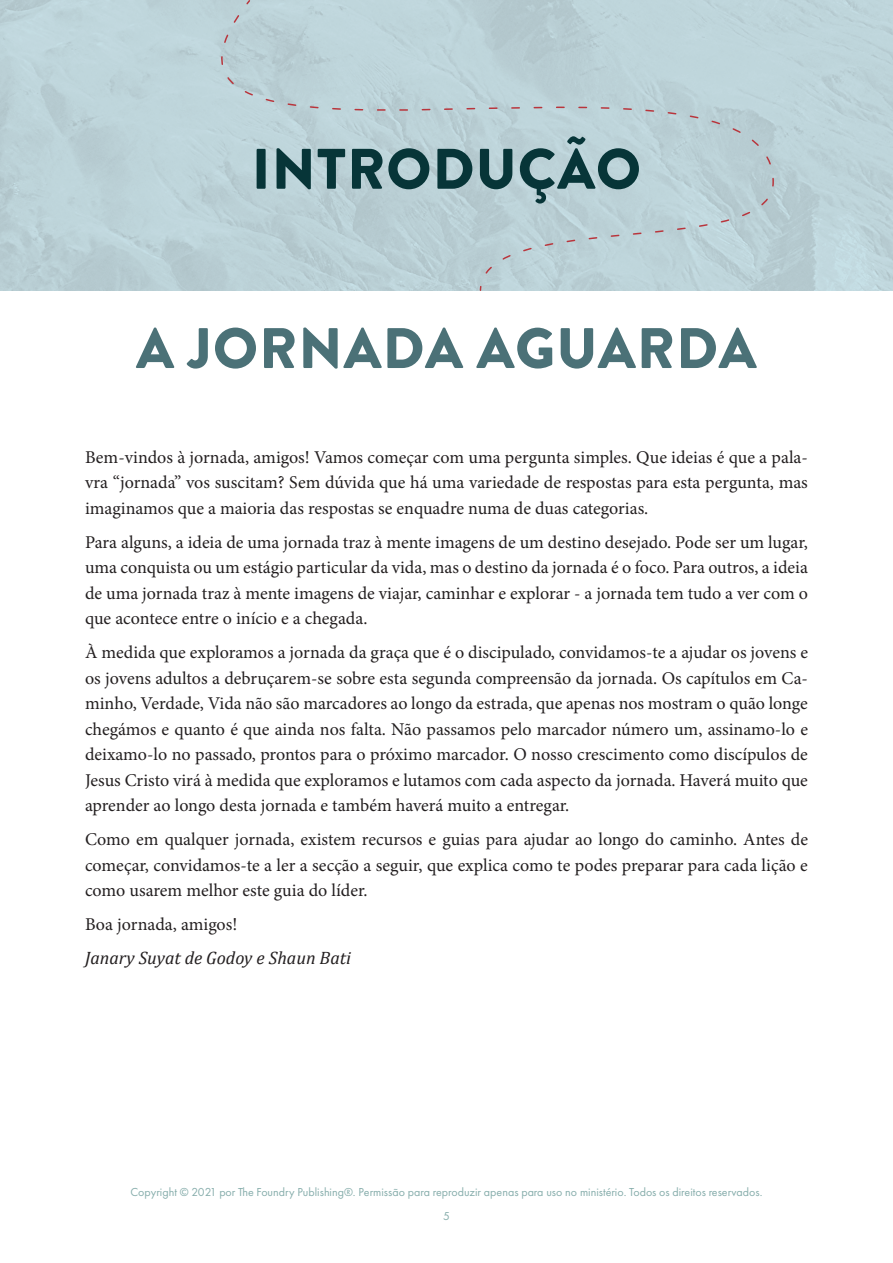
<style>
.page{position:relative;width:893px;height:1263px;background:#fff}
.page>*{position:absolute;margin:0;border:0;box-sizing:border-box;transform-origin:0 0}
.t1{font:900 57px "Brandon Grotesque";letter-spacing:.02em;color:#4b7177}
.t2{font:900 57px "Brandon Grotesque";letter-spacing:.02em;color:#073538}
.t3{font:18px/25.5px "Minion Pro";color:#231f20;text-align:justify}
.t4{font:italic 18px "Cambria";color:#231f20}
.t5{font:12px/24.9px "Futura PT";color:#86adab;text-align:center}
</style>
<div class="page">
<div style="left:102px;top:8px;width:143px;height:197px;background:#bed5db"></div>
<svg style="left:245px;top:0;width:530px;height:291px;background:#bbd0d6"></svg>
<h1 class="t2" style="left:252px;top:129px;width:391px">INTRODUÇÃO</h1>
<h1 class="t1" style="left:136px;top:308px;width:622px">A JORNADA AGUARDA</h1>
<p class="t3" style="left:85px;top:444px;width:724px">Bem-vindos à jornada, amigos! Vamos começar com uma pergunta simples. Que ideias é que a pala&shy;vra “jornada” vos suscitam? Sem dúvida que há uma variedade de respostas para esta pergunta, mas imaginamos que a maioria das respostas se enquadre numa de duas categorias.</p>
<p class="t3" style="left:85px;top:529px;width:724px">Para alguns, a ideia de uma jornada traz à mente imagens de um destino desejado. Pode ser um lugar, uma conquista ou um estágio particular da vida, mas o destino da jornada é o foco. Para outros, a ideia de uma jornada traz à mente imagens de viajar, caminhar e explorar - a jornada tem tudo a ver com o que acontece entre o início e a chegada.</p>
<p class="t3" style="left:85px;top:640px;width:724px">À medida que exploramos a jornada da graça que é o discipulado, convidamos-te a ajudar os jovens e os jovens adultos a debruçarem-se sobre esta segunda compreensão da jornada. Os capítulos em Ca&shy;minho, Verdade, Vida não são marcadores ao longo da estrada, que apenas nos mostram o quão longe chegámos e quanto é que ainda nos falta. Não passamos pelo marcador número um, assinamo-lo e deixamo-lo no passado, prontos para o próximo marcador. O nosso crescimento como discípulos de Jesus Cristo virá à medida que exploramos e lutamos com cada aspecto da jornada. Haverá muito que aprender ao longo desta jornada e também haverá muito a entregar.</p>
<p class="t3" style="left:85px;top:827px;width:724px">Como em qualquer jornada, existem recursos e guias para ajudar ao longo do caminho. Antes de começar, convidamos-te a ler a secção a seguir, que explica como te podes preparar para cada lição e como usarem melhor este guia do líder.</p>
<p class="t3" style="left:85px;top:912px;width:154px">Boa jornada, amigos!</p>
<p class="t4" style="left:85px;top:945px;width:267px">Janary Suyat de Godoy e Shaun Bati</p>
<p class="t5" style="left:130px;top:1179px;width:634px">Copyright © 2021 por The Foundry Publishing®. Permissão para reproduzir apenas para uso no ministério. Todos os direitos reservados.<br>5</p>
</div>
